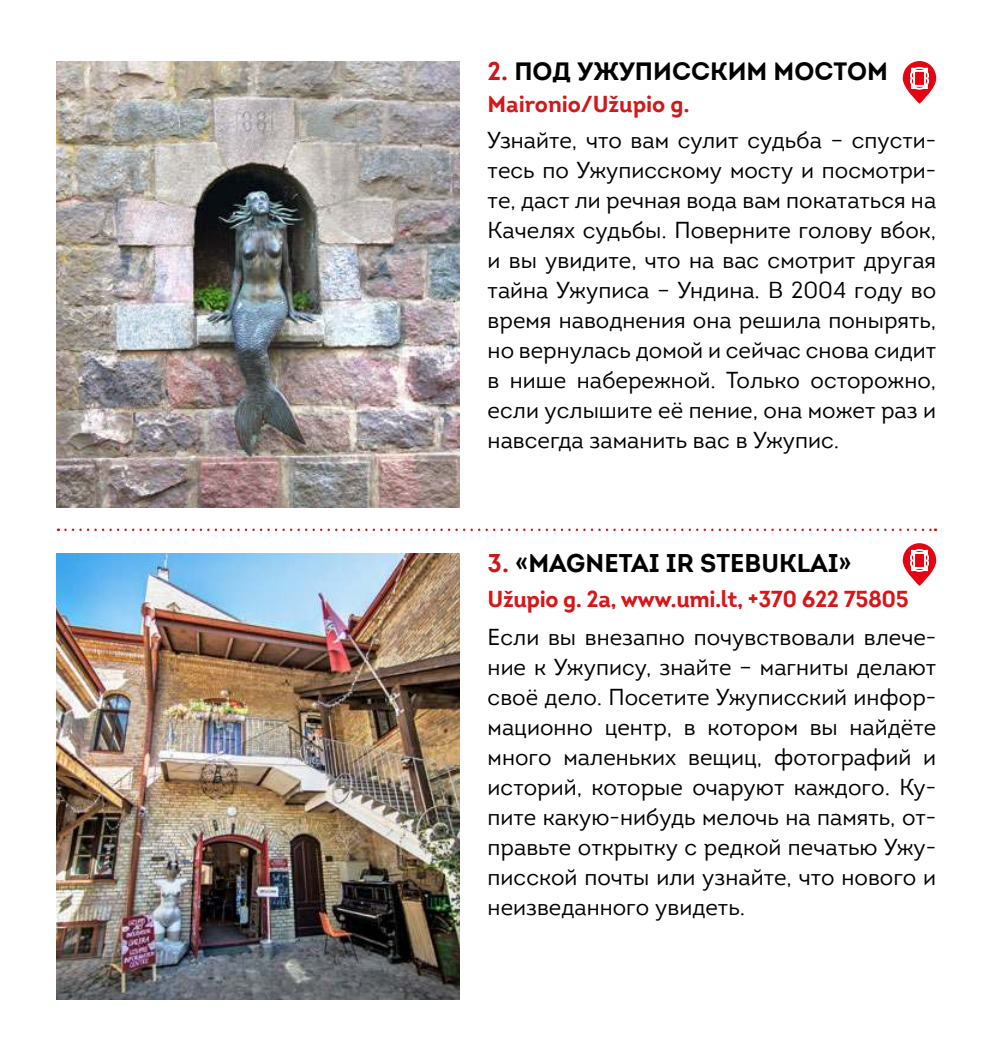
<style>
.page{position:relative;width:993px;height:1056px;background:#fff}
.page>*{position:absolute;margin:0;border:0;box-sizing:border-box;transform-origin:0 0}
.t1{font:700 25px "Intro";color:#000}
.t2{font:22.5px/30px "Intro";color:#000;text-align:justify}
.t3{font:700 22.5px "Intro";letter-spacing:-.02em;color:#d61619}
.s1{color:#cd1619}
</style>
<div class="page">
<img style="left:57px;top:61px;width:402px;height:446px">
<svg style="left:902px;top:61px;width:33px;height:43px"></svg>
<svg style="left:65px;top:528px;width:870px;height:64px"></svg>
<img style="left:57px;top:553px;width:402px;height:447px">
<p class="t1" style="left:487px;top:55px;width:402px"><span class="s1">2.</span> ПОД УЖУПИССКИМ МОСТОМ</p>
<p class="t3" style="left:487px;top:90px;width:203px">Maironio/Užupio g.</p>
<p class="t2" style="left:487px;top:125px;width:450px">Узнайте, что вам сулит судьба – спусти&shy;тесь по Ужуписскому мосту и посмотри&shy;те, даст ли речная вода вам покататься на Качелях судьбы. Поверните голову вбок, и вы увидите, что на вас смотрит другая тайна Ужуписа – Ундина. В 2004 году во время наводнения она решила понырять, но вернулась домой и сейчас снова сидит в нише набережной. Только осторожно, если услышите её пение, она может раз и навсегда заманить вас в Ужупис.</p>
<p class="t1" style="left:487px;top:549px;width:365px"><span class="s1">3.</span> «MAGNETAI IR STEBUKLAI»</p>
<p class="t3" style="left:487px;top:585px;width:422px">Užupio g. 2a, www.umi.lt, +370 622 75805</p>
<p class="t2" style="left:487px;top:622px;width:450px">Если вы внезапно почувствовали влече&shy;ние к Ужупису, знайте – магниты делают своё дело. Посетите Ужуписский инфор&shy;мационно центр, в котором вы найдёте много маленьких вещиц, фотографий и историй, которые очаруют каждого. Ку&shy;пите какую-нибудь мелочь на память, от&shy;правьте открытку с редкой печатью Ужу&shy;писской почты или узнайте, что нового и неизведанного увидеть.</p>
</div>
